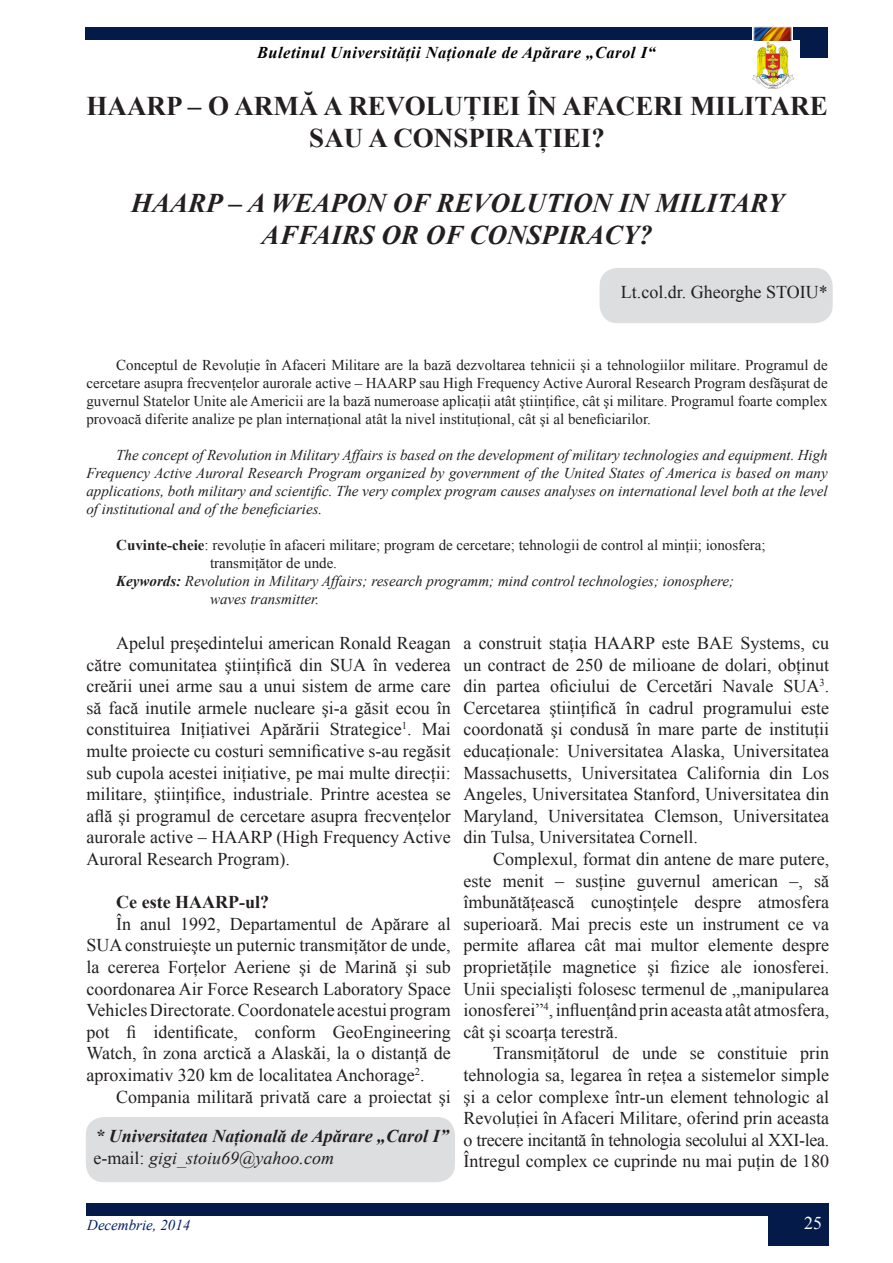
<style>
.page{position:relative;width:893px;height:1263px;background:#fff}
.page>*{position:absolute;margin:0;border:0;box-sizing:border-box;transform-origin:0 0}
.t1{font:italic 700 27px/32.4px "Times New Roman";color:#231f20;text-align:center}
.t2{font:700 27px/32.4px "Times New Roman";color:#231f20;text-align:center}
.t3{font:18px/21.6px "Times New Roman";color:#231f20;text-align:justify}
.t4{font:italic 700 18px "Times New Roman";color:#231f20}
.t5{font:italic 18px "Times New Roman";color:#231f20}
.t6{font:700 18px "Times New Roman";color:#231f20}
.t7{font:18px "Times New Roman";color:#fff}
.t8{font:italic 700 16.5px "Times New Roman";letter-spacing:.03em;color:#000103}
.t9{font:15px/18px "Times New Roman";color:#231f20;text-align:justify}
.t10{font:italic 15px/18px "Times New Roman";color:#231f20;text-align:justify}
.t11{font:italic 15px "Times New Roman";color:#001d67}
.s1{font-weight:700}
.s2{font-style:normal}
</style>
<div class="page">
<img style="left:753px;top:43px;width:40px;height:45px">
<div style="left:85px;top:27px;width:743px;height:13px;background:#041b49"></div>
<img style="left:752px;top:27px;width:40px;height:13px">
<div style="left:800px;top:36px;width:28px;height:22px;background:#041b49"></div>
<div style="left:87px;top:1203px;width:742px;height:13px;background:#041b49"></div>
<div style="left:768px;top:1216px;width:61px;height:29px;background:#041b49"></div>
<div style="left:600px;top:268px;width:233px;height:55px;background:#dddee0;border-radius:18px"></div>
<div style="left:86px;top:1117px;width:369px;height:65px;background:#dddee0;border-radius:18px"></div>
<p class="t8" style="left:257px;top:41px;width:400px">Buletinul Universităţii Naţionale de Apărare „Carol I“</p>
<p class="t2" style="left:87px;top:89px;width:743px">HAARP – O ARMĂ A REVOLUŢIEI ÎN AFACERI MILITARE<br>SAU A CONSPIRAŢIEI?</p>
<p class="t1" style="left:131px;top:186px;width:654px">HAARP – A WEAPON OF REVOLUTION IN MILITARY<br>AFFAIRS OR OF CONSPIRACY?</p>
<p class="t3" style="left:621px;top:281px;width:208px">Lt.col.dr. Gheorghe STOIU*</p>
<p class="t9" style="left:86px;top:356px;width:743px;text-indent:30px">Conceptul de Revoluţie în Afaceri Militare are la bază dezvoltarea tehnicii şi a tehnologiilor militare. Programul de cercetare asupra frecvenţelor aurorale active – HAARP sau High Frequency Active Auroral Research Program desfăşurat de guvernul Statelor Unite ale Americii are la bază numeroase aplicaţii atât ştiinţifice, cât şi militare. Programul foarte complex provoacă diferite analize pe plan internaţional atât la nivel instituţional, cât şi al beneficiarilor.</p>
<p class="t10" style="left:86px;top:446px;width:743px;text-indent:30px">The concept of Revolution in Military Affairs is based on the development of military technologies and equipment. High Frequency Active Auroral Research Program organized by government of the United States of America is based on many applications, both military and scientific. The very complex program causes analyses on international level both at the level of institutional and of the beneficiaries.</p>
<p class="t9" style="left:116px;top:536px;width:651px"><span class="s1">Cuvinte-cheie</span>: revoluţie în afaceri militare; program de cercetare; tehnologii de control al minţii; ionosfera;</p>
<p class="t9" style="left:210px;top:554px;width:129px">transmiţător de unde.</p>
<p class="t10" style="left:116px;top:572px;width:619px"><span class="s1">Keywords:</span> Revolution in Military Affairs; research programm; mind control technologies; ionosphere;</p>
<p class="t10" style="left:210px;top:590px;width:111px">waves transmitter.</p>
<p class="t3" style="left:86px;top:632px;width:366px;text-indent:30px">Apelul preşedintelui american Ronald Reagan către comunitatea ştiinţifică din SUA în vederea creării unei arme sau a unui sistem de arme care să facă inutile armele nucleare şi-a găsit ecou în constituirea Iniţiativei Apărării Strategice<sup>1</sup>. Mai multe proiecte cu costuri semnificative s-au regăsit sub cupola acestei iniţiative, pe mai multe direcţii: militare, ştiinţifice, industriale. Printre acestea se află şi programul de cercetare asupra frecvenţelor aurorale active – HAARP (High Frequency Active Auroral Research Program).</p>
<p class="t6" style="left:116px;top:890px;width:154px">Ce este HAARP-ul?</p>
<p class="t3" style="left:86px;top:913px;width:366px;text-indent:30px">În anul 1992, Departamentul de Apărare al SUA construieşte un puternic transmiţător de unde, la cererea Forţelor Aeriene şi de Marină şi sub coordonarea Air Force Research Laboratory Space Vehicles Directorate. Coordonatele acestui program pot fi identificate, conform GeoEngineering Watch, în zona arctică a Alaskăi, la o distanţă de aproximativ 320 km de localitatea Anchorage<sup>2</sup>.</p>
<p class="t3" style="left:116px;top:1085px;width:336px">Compania militară privată care a proiectat şi</p>
<p class="t4" style="left:95px;top:1124px;width:355px">* Universitatea Naţională de Apărare „Carol I”</p>
<p class="t5" style="left:94px;top:1145px;width:242px"><span class="s2">e-mail:</span> gigi_stoiu69@yahoo.com</p>
<p class="t3" style="left:463px;top:632px;width:367px">a construit staţia HAARP este BAE Systems, cu un contract de 250 de milioane de dolari, obţinut din partea oficiului de Cercetări Navale SUA<sup>3</sup>.<br>Cercetarea ştiinţifică în cadrul programului este coordonată şi condusă în mare parte de instituţii educaţionale: Universitatea Alaska, Universitatea Massachusetts, Universitatea California din Los Angeles, Universitatea Stanford, Universitatea din Maryland, Universitatea Clemson, Universitatea din Tulsa, Universitatea Cornell.</p>
<p class="t3" style="left:463px;top:848px;width:367px;text-indent:30px">Complexul, format din antene de mare putere, este menit – susţine guvernul american –, să îmbunătăţească cunoştinţele despre atmosfera superioară. Mai precis este un instrument ce va permite aflarea cât mai multor elemente despre proprietăţile magnetice şi fizice ale ionosferei.<br>Unii specialişti folosesc termenul de „manipularea ionosferei”<sup>4</sup>, influenţând prin aceasta atât atmosfera, cât şi scoarţa terestră.</p>
<p class="t3" style="left:463px;top:1042px;width:367px;text-indent:30px">Transmiţătorul de unde se constituie prin tehnologia sa, legarea în reţea a sistemelor simple şi a celor complexe într-un element tehnologic al Revoluţiei în Afaceri Militare, oferind prin aceasta o trecere incitantă în tehnologia secolului al XXI-lea.<br>Întregul complex ce cuprinde nu mai puţin de 180</p>
<p class="t11" style="left:87px;top:1215px;width:105px">Decembrie, 2014</p>
<p class="t7" style="left:804px;top:1210px;width:19px">25</p>
</div>
